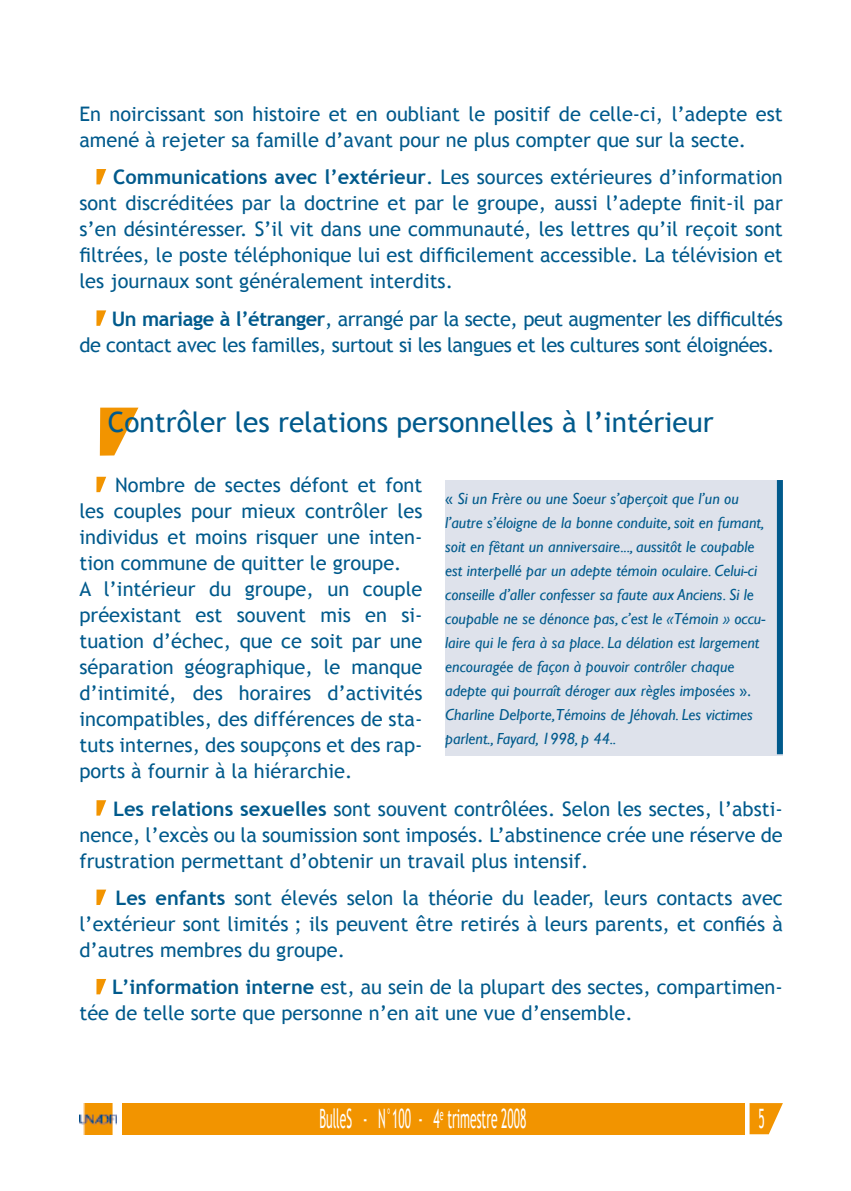
<style>
.page{position:relative;width:851px;height:1191px;background:#fff}
.page>*{position:absolute;margin:0;border:0;box-sizing:border-box;transform-origin:0 0}
.t1{font:28px "Trebuchet MS";color:#005a8c}
.t2{font:26.8px "Trebuchet MS";color:#fff;scale:.45 1}
.t3{font:20px/26px "Trebuchet MS";color:#005a8c}
.t4{font:20px/26px "Trebuchet MS";letter-spacing:-.02em;color:#005a8c}
.t5{font:italic 16px/24px "Gill Sans";color:#005a8c}
.s1{font-weight:700}
.s2{font-style:normal}
</style>
<div class="page">
<img style="left:79px;top:1103px;width:37px;height:31px">
<div style="left:122px;top:1103px;width:622px;height:31px;background:#f29400"></div>
<svg style="left:100px;top:407px;width:38px;height:48px"></svg>
<svg style="left:96px;top:169px;width:10px;height:15px"></svg>
<svg style="left:96px;top:310px;width:10px;height:16px"></svg>
<svg style="left:96px;top:477px;width:10px;height:15px"></svg>
<svg style="left:96px;top:800px;width:10px;height:15px"></svg>
<svg style="left:96px;top:889px;width:10px;height:16px"></svg>
<svg style="left:96px;top:979px;width:10px;height:15px"></svg>
<div style="left:445px;top:480px;width:337px;height:275px;background:#dee2eb"></div>
<div style="left:776px;top:480px;width:6px;height:274px;background:#005a8c"></div>
<svg style="left:749px;top:1103px;width:33px;height:31px"></svg>
<p class="t3" style="left:79px;top:101px;width:704px">En noircissant son histoire et en oubliant le positif de celle-ci, l’adepte est amené à rejeter sa famille d’avant pour ne plus compter que sur la secte.</p>
<p class="t3" style="left:79px;top:165px;width:704px;text-align:justify;text-indent:34px"><span class="s1">Communications avec l’extérieur</span>. Les sources extérieures d’information sont discréditées par la doctrine et par le groupe, aussi l’adepte finit-il par s’en désintéresser. S’il vit dans une communauté, les lettres qu’il reçoit sont filtrées, le poste téléphonique lui est difficilement accessible. La télévision et les journaux sont généralement interdits.</p>
<p class="t4" style="left:79px;top:306px;width:704px;text-indent:32px"><span class="s1">Un mariage à l’étranger</span>, arrangé par la secte, peut augmenter les difficultés de contact avec les familles, surtout si les langues et les cultures sont éloignées.</p>
<h1 class="t1" style="left:108px;top:406px;width:607px">Contrôler les relations personnelles à l’intérieur</h1>
<p class="t3" style="left:79px;top:472px;width:344px;text-indent:36px">Nombre de sectes défont et font les couples pour mieux contrôler les individus et moins risquer une inten&shy;tion commune de quitter le groupe.<br>A l’intérieur du groupe, un couple préexistant est souvent mis en si&shy;tuation d’échec, que ce soit par une séparation géographique, le manque d’intimité, des horaires d’activités incompatibles, des différences de sta&shy;tuts internes, des soupçons et des rap&shy;ports à fournir à la hiérarchie.</p>
<p class="t3" style="left:79px;top:796px;width:704px;text-align:justify;text-indent:34px"><span class="s1">Les relations sexuelles</span> sont souvent contrôlées. Selon les sectes, l’absti&shy;nence, l’excès ou la soumission sont imposés. L’abstinence crée une réserve de frustration permettant d’obtenir un travail plus intensif.</p>
<p class="t3" style="left:79px;top:885px;width:704px;text-align:justify;text-indent:36px"><span class="s1">Les enfants</span> sont élevés selon la théorie du leader, leurs contacts avec l’extérieur sont limités ; ils peuvent être retirés à leurs parents, et confiés à d’autres membres du groupe.</p>
<p class="t3" style="left:79px;top:974px;width:704px;text-indent:33px"><span class="s1">L’information interne</span> est, au sein de la plupart des sectes, compartimen&shy;tée de telle sorte que personne n’en ait une vue d’ensemble.</p>
<p class="t5" style="left:445px;top:487px;width:322px"><span class="s2">«</span> Si un Frère ou une Soeur s’aperçoit que l’un ou l’autre s’éloigne de la bonne conduite, soit en fumant, soit en fêtant un anniversaire..., aussitôt le coupable est interpellé par un adepte témoin oculaire. Celui-ci conseille d’aller confesser sa faute aux Anciens. Si le coupable ne se dénonce pas, c’est le «Témoin » occu&shy;laire qui le fera à sa place. La délation est largement encouragée de façon à pouvoir contrôler chaque adepte qui pourraît déroger aux règles imposées <span class="s2">».<br></span>Charline Delporte,Témoins de Jéhovah. Les victimes parlent., Fayard, 1998, p 44..</p>
<h2 class="t2" style="left:319px;top:1103px;width:461px">BulleS - N°100 - 4<sup>e</sup> trimestre 2008</h2>
</div>
